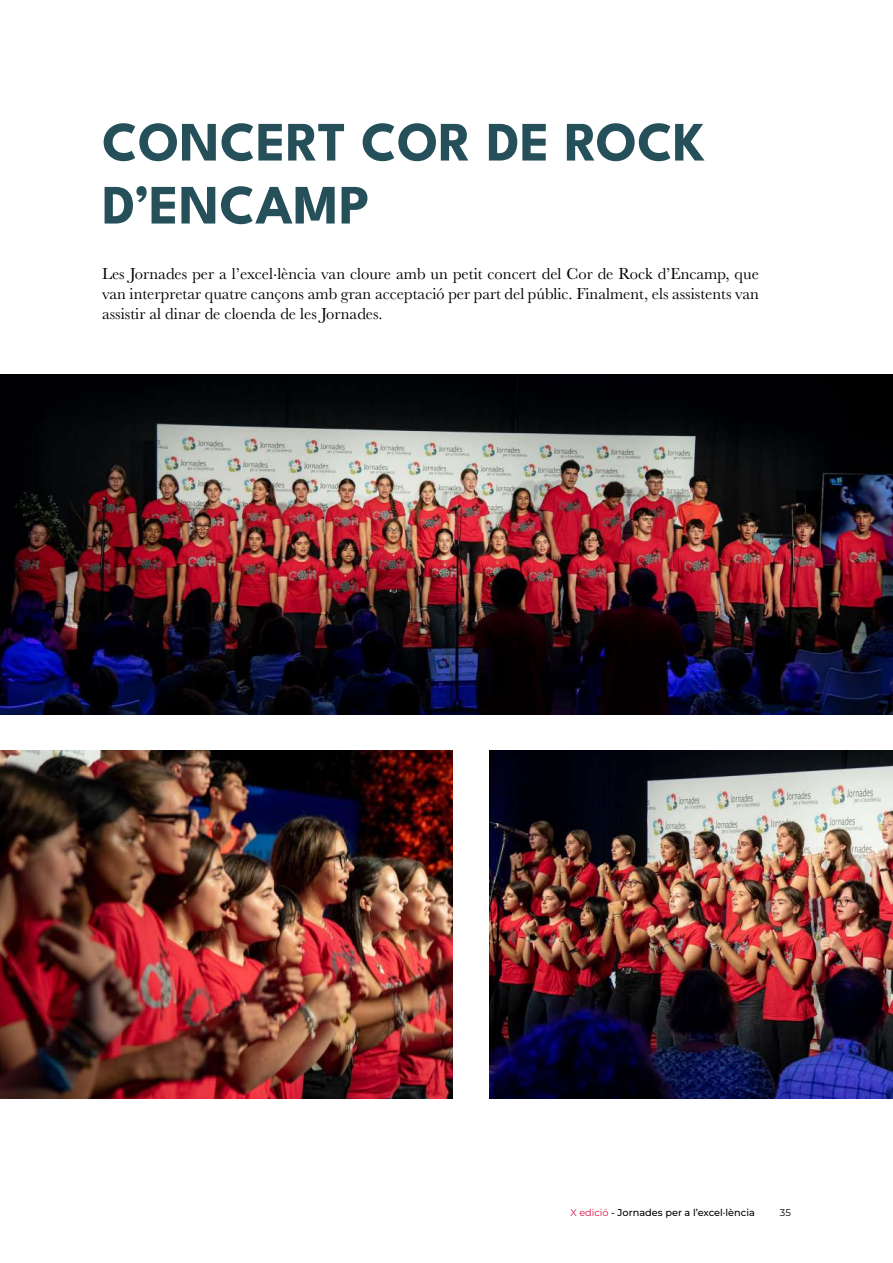
<style>
.page{position:relative;width:893px;height:1263px;background:#fff}
.page>*{position:absolute;margin:0;border:0;box-sizing:border-box;transform-origin:0 0}
.t1{font:700 55.5px/63px "League Spartan";letter-spacing:.005em;color:#25505a}
.t2{font:16.5px/19.8px "Baskerville";color:#000;text-align:justify}
.t3{font:100 9.75px "Montserrat";color:#000}
.s1{font-family:"Bodoni Svty Two ITCTT"}
.s2{color:#db1145}
</style>
<div class="page">
<img style="left:0;top:374px;width:893px;height:340px">
<img style="left:0;top:751px;width:453px;height:348px">
<img style="left:489px;top:751px;width:404px;height:348px">
<h1 class="t1" style="left:102px;top:106px;width:605px">CONCERT COR DE ROCK<br>D’ENCAMP</h1>
<p class="t2" style="left:102px;top:264px;width:658px">Les Jornades per a l’excel<span class="s1">·</span>lència van cloure amb un petit concert del Cor de Rock d’Encamp, que van interpretar quatre cançons amb gran acceptació per part del públic. Finalment, els assistents van assistir al dinar de cloenda de les Jornades.</p>
<p class="t3" style="left:570px;top:1206px;width:186px"><span class="s2">X edició</span> - Jornades per a l’excel·lència</p>
<p class="t3" style="left:780px;top:1206px;width:12px">35</p>
</div>
